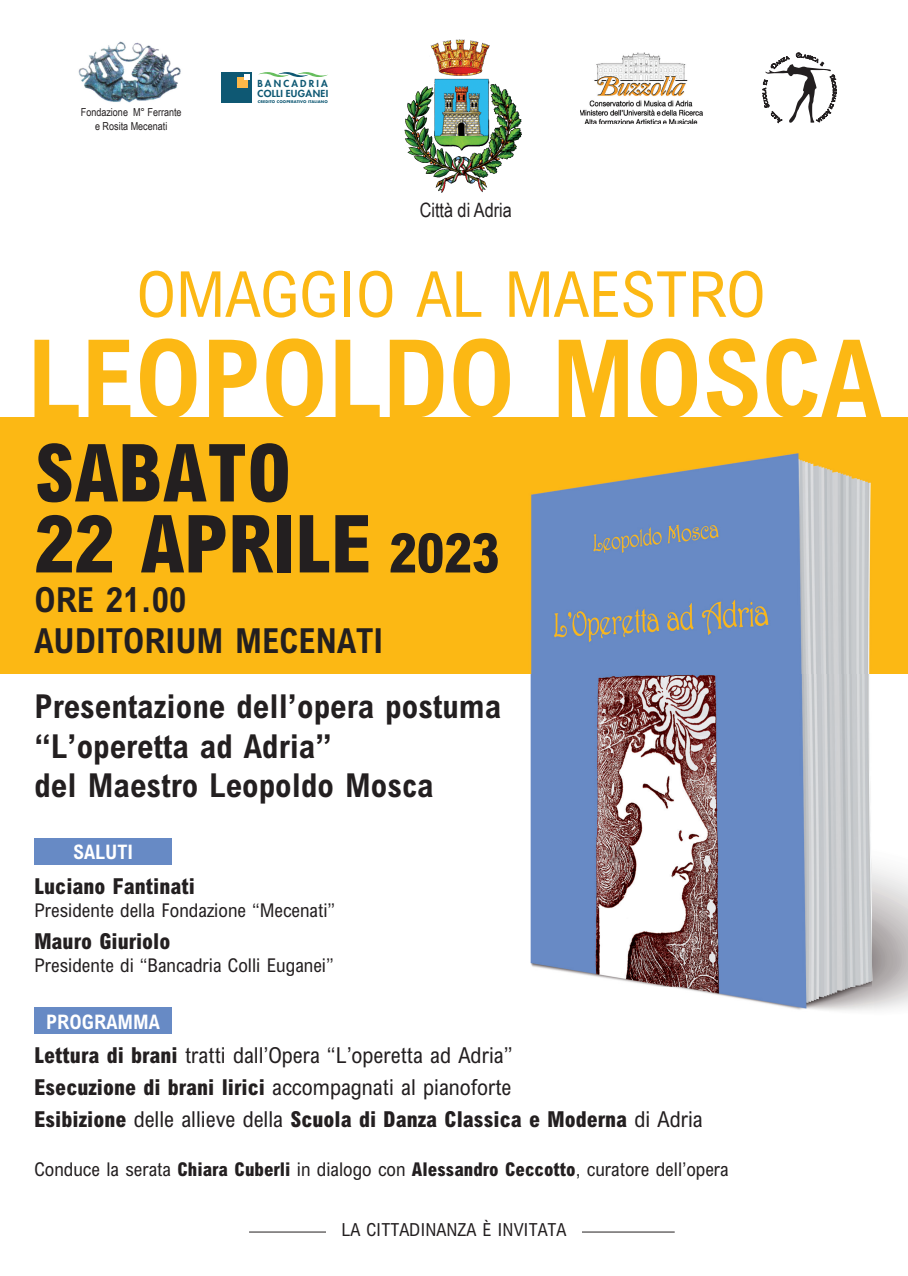
<style>
.page{position:relative;width:908px;height:1276px;background:#fff}
.page>*{position:absolute;margin:0;border:0;box-sizing:border-box;transform-origin:0 0}
.t1{font:700 condensed 108.1px "M Arial";color:#fcb814}
.t2{font:800 condensed 80px/71px "M Arial";color:#231f20}
.t3{font:condensed 63.4px "M Arial";color:#fcb814}
.t4{font:700 condensed 34.6px/41.5px "M Arial";color:#231f20}
.t5{font:700 condensed 33px/39.6px "M Arial";color:#231f20}
.t6{font:condensed 22px/32px "M Arial";color:#231f20}
.t7{font:800 condensed 22px "M Arial";color:#231f20}
.t8{font:700 condensed 20px "M Arial";color:#fff}
.t9{font:19.8px "Arial Narrow";color:#231f20}
.t10{font:condensed 19px "M Arial";color:#231f20}
.t11{font:condensed 18px "M Arial";color:#231f20}
.t12{font:11px/13.2px "Arial Narrow";color:#231f20;text-align:center}
.t13{font:800 9.5px/10px "Futura";letter-spacing:.04em;color:#0e5873;scale:1.04 1}
.t14{font:700 3.6px "Futura";letter-spacing:.03em;color:#0e5873;scale:1.05 1}
.s1{font-size:55px}
.s2{font-weight:800}
</style>
<div class="page">
<img style="left:405px;top:40px;width:116px;height:152px">
<img style="left:78px;top:41px;width:103px;height:62px">
<div style="left:221px;top:72px;width:31px;height:31px;background:#0e5873"></div>
<div style="left:237px;top:77px;width:10px;height:10px;background:#fcb849"></div>
<svg style="left:258px;top:72px;width:70px;height:5px"></svg>
<svg style="left:244px;top:74px;width:6px;height:6px"></svg>
<img style="left:580px;top:53px;width:121px;height:70px">
<div style="left:0;top:417px;width:907px;height:256px;background:#fcb814"></div>
<div style="left:34px;top:838px;width:137px;height:27px;background:#678ac5"></div>
<div style="left:34px;top:1007px;width:137px;height:27px;background:#678ac5"></div>
<img style="left:513px;top:453px;width:394px;height:558px">
<hr style="left:249px;top:1231px;width:425px;height:1px;background:#231f20">
<div style="left:326px;top:1222px;width:255px;height:20px;background:#fff"></div>
<svg style="left:762px;top:52px;width:74px;height:72px"></svg>
<p class="t12" style="left:81px;top:105px;width:102px">Fondazione M° Ferrante e Rosita Mecenati</p>
<p class="t13" style="left:257px;top:79px;width:70px">BANCADRIA<br>COLLI EUGANEI</p>
<p class="t14" style="left:258px;top:99px;width:68px">CREDITO COOPERATIVO ITALIANO</p>
<p class="t9" style="left:419px;top:195px;width:94px">Città di Adria</p>
<h3 class="t3" style="left:137px;top:256px;width:630px">OMAGGIO AL MAESTRO</h3>
<h1 class="t1" style="left:27px;top:316px;width:855px">LEOPOLDO MOSCA</h1>
<h2 class="t2" style="left:34px;top:436px;width:466px">SABATO<br>22 APRILE <span class="s1">2023</span></h2>
<h3 class="t4" style="left:34px;top:578px;width:350px">ORE 21.00<br>AUDITORIUM MECENATI</h3>
<h3 class="t5" style="left:34px;top:686px;width:468px">Presentazione dell’opera postuma “L’operetta ad Adria”<br>del Maestro Leopoldo Mosca</h3>
<p class="t8" style="left:73px;top:841px;width:61px">SALUTI</p>
<p class="t7" style="left:34px;top:873px;width:162px">Luciano Fantinati</p>
<p class="t10" style="left:34px;top:898px;width:302px">Presidente della Fondazione “Mecenati”</p>
<p class="t7" style="left:34px;top:928px;width:137px">Mauro Giuriolo</p>
<p class="t10" style="left:34px;top:953px;width:300px">Presidente di “Bancadria Colli Euganei”</p>
<p class="t8" style="left:46px;top:1010px;width:115px">PROGRAMMA</p>
<p class="t6" style="left:34px;top:1039px;width:669px"><span class="s2">Lettura di brani</span> tratti dall’Opera “L’operetta ad Adria”<br><span class="s2">Esecuzione di brani lirici</span> accompagnati al pianoforte<br><span class="s2">Esibizione</span> delle allieve della <span class="s2">Scuola di Danza Classica e Moderna</span> di Adria</p>
<p class="t10" style="left:34px;top:1158px;width:695px">Conduce la serata <span class="s2">Chiara Cuberli</span> in dialogo con <span class="s2">Alessandro Ceccotto</span>, curatore dell’opera</p>
<p class="t11" style="left:341px;top:1219px;width:226px">LA CITTADINANZA È INVITATA</p>
</div>
